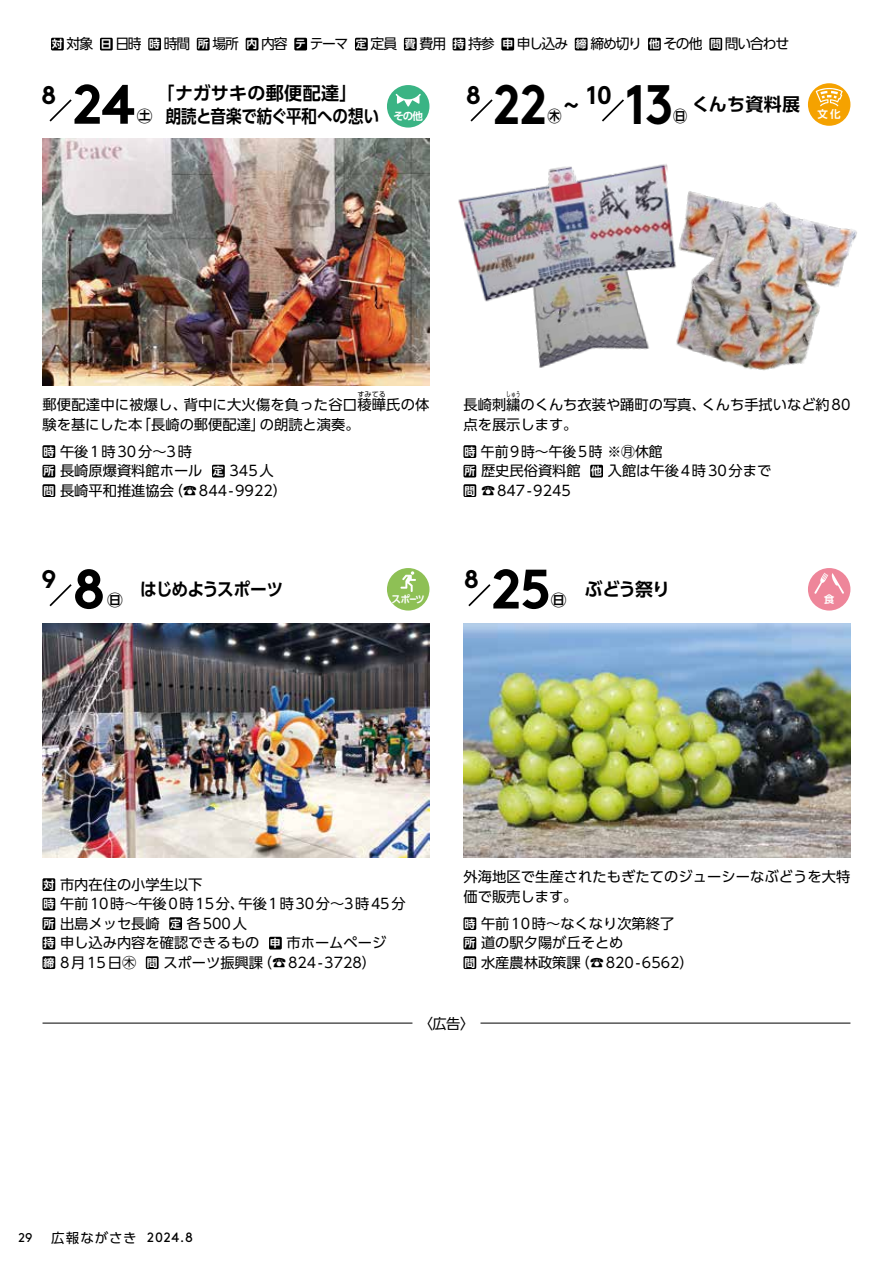
<style>
.page{position:relative;width:893px;height:1263px;background:#fff}
.page>*{position:absolute;margin:0;border:0;box-sizing:border-box;transform-origin:0 0}
.t1{font:700 55.5px "Brown Std";color:#000}
.t2{font:700 55.5px "Brown Std";color:#000;scale:.9 1}
.t3{font:700 25.5px "Brown Std";color:#000}
.t4{font:700 18px/23.4px "UD Shin Go Pro De";letter-spacing:-.005em;color:#000}
.t5{font:700 18px "UD Shin Go Pro De";letter-spacing:-.05em;color:#000;scale:.93 1}
.t6{font:700 15.75px "UD Shin Go Pro De";color:#000}
.t7{font:700 15.75px "UD Shin Go Pro De";color:#000;scale:.9 1}
.t8{font:14.25px/19.5px "UD Shin Go Pro";color:#000}
.t9{font:14.25px "UD Shin Go Pro";letter-spacing:-.08em;color:#000}
.t10{font:13.5px "UD Shin Go Pro";letter-spacing:.075em;color:#000}
.t11{font:12.75px "Brown Std";color:#000}
.t12{font:700 10.5px "UD Shin Go Pro De";color:#fff}
.t13{font:700 10.2px "UD Shin Go Pro De";color:#fff;scale:.95 1}
.t14{font:700 10.2px "UD Shin Go Pro De";color:#fff}
.t15{font:7.2px "UD Shin Go Pro";color:#000}
.t16{font:7.2px "UD Shin Go Pro";color:#000;scale:.67 1}
.s1{font-family:"UD Shin Go Pro De";font-weight:700;font-size:10.8px;color:#fff}
.s2{font-weight:400;font-size:30px}
.s3{font-size:55.5px}
.s4{font-family:"Brown Std"}
</style>
<div class="page">
<hr style="left:480px;top:1023px;width:370px;height:1px;background:#000">
<hr style="left:43px;top:1023px;width:369px;height:1px;background:#000">
<div style="left:51px;top:38px;width:13px;height:12px;background:#000;border-radius:2px"></div>
<div style="left:100px;top:38px;width:13px;height:12px;background:#000;border-radius:2px"></div>
<div style="left:148px;top:38px;width:13px;height:12px;background:#000;border-radius:2px"></div>
<div style="left:197px;top:38px;width:13px;height:12px;background:#000;border-radius:2px"></div>
<div style="left:246px;top:38px;width:12px;height:12px;background:#000;border-radius:2px"></div>
<div style="left:294px;top:38px;width:13px;height:12px;background:#000;border-radius:2px"></div>
<div style="left:355px;top:38px;width:13px;height:12px;background:#000;border-radius:2px"></div>
<div style="left:404px;top:38px;width:13px;height:12px;background:#000;border-radius:2px"></div>
<div style="left:453px;top:38px;width:12px;height:12px;background:#000;border-radius:2px"></div>
<div style="left:501px;top:38px;width:13px;height:12px;background:#000;border-radius:2px"></div>
<div style="left:575px;top:38px;width:12px;height:12px;background:#000;border-radius:2px"></div>
<div style="left:648px;top:38px;width:13px;height:12px;background:#000;border-radius:2px"></div>
<div style="left:709px;top:38px;width:13px;height:12px;background:#000;border-radius:2px"></div>
<svg style="left:468px;top:584px;width:23px;height:23px"></svg>
<img style="left:463px;top:623px;width:387px;height:234px">
<div style="left:463px;top:917px;width:13px;height:13px;background:#000;border-radius:2px"></div>
<div style="left:463px;top:937px;width:13px;height:12px;background:#000;border-radius:2px"></div>
<div style="left:463px;top:956px;width:13px;height:13px;background:#000;border-radius:2px"></div>
<div style="left:387px;top:85px;width:42px;height:43px;background:#3ab484;border-radius:50%"></div>
<svg style="left:396px;top:94px;width:25px;height:13px"></svg>
<svg style="left:49px;top:99px;width:23px;height:23px"></svg>
<img style="left:43px;top:139px;width:386px;height:246px">
<div style="left:43px;top:445px;width:12px;height:13px;background:#000;border-radius:2px"></div>
<div style="left:43px;top:465px;width:12px;height:12px;background:#000;border-radius:2px"></div>
<div style="left:212px;top:465px;width:13px;height:12px;background:#000;border-radius:2px"></div>
<div style="left:43px;top:484px;width:12px;height:13px;background:#000;border-radius:2px"></div>
<svg style="left:49px;top:584px;width:23px;height:23px"></svg>
<img style="left:43px;top:623px;width:386px;height:234px">
<div style="left:43px;top:878px;width:12px;height:13px;background:#000;border-radius:2px"></div>
<div style="left:43px;top:898px;width:12px;height:12px;background:#000;border-radius:2px"></div>
<div style="left:43px;top:917px;width:12px;height:13px;background:#000;border-radius:2px"></div>
<div style="left:169px;top:917px;width:13px;height:13px;background:#000;border-radius:2px"></div>
<div style="left:43px;top:937px;width:12px;height:12px;background:#000;border-radius:2px"></div>
<div style="left:269px;top:937px;width:13px;height:12px;background:#000;border-radius:2px"></div>
<div style="left:43px;top:956px;width:12px;height:13px;background:#000;border-radius:2px"></div>
<div style="left:146px;top:956px;width:13px;height:13px;background:#000;border-radius:2px"></div>
<div style="left:463px;top:445px;width:13px;height:13px;background:#000;border-radius:2px"></div>
<div style="left:463px;top:465px;width:13px;height:12px;background:#000;border-radius:2px"></div>
<div style="left:590px;top:465px;width:13px;height:12px;background:#000;border-radius:2px"></div>
<div style="left:463px;top:484px;width:13px;height:13px;background:#000;border-radius:2px"></div>
<svg style="left:470px;top:99px;width:23px;height:23px"></svg>
<svg style="left:602px;top:99px;width:22px;height:23px"></svg>
<div style="left:808px;top:83px;width:42px;height:43px;background:#f5a200;border-radius:50%"></div>
<svg style="left:816px;top:88px;width:27px;height:18px"></svg>
<div style="left:387px;top:568px;width:42px;height:42px;background:#8ec055;border-radius:50%"></div>
<svg style="left:400px;top:571px;width:16px;height:21px"></svg>
<img style="left:698px;top:193px;width:159px;height:178px">
<img style="left:458px;top:164px;width:240px;height:204px">
<div style="left:808px;top:568px;width:42px;height:42px;background:#ee869a;border-radius:50%"></div>
<svg style="left:814px;top:572px;width:30px;height:22px"></svg>
<p class="t9" style="left:52px;top:32px;width:739px"><span class="s1">対</span> 対象 <span class="s1">日</span> 日時 <span class="s1">時</span> 時間 <span class="s1">所</span> 場所 <span class="s1">内</span> 内容 <span class="s1">テ</span>テーマ <span class="s1">定</span> 定員 <span class="s1">費</span> 費用 <span class="s1">持</span>持参 <span class="s1">申</span> 申し込み <span class="s1">締</span> 締め切り <span class="s1">他</span>その他 <span class="s1">問</span> 問い合わせ</p>
<h1 class="t1" style="left:41px;top:70px;width:96px"><sup>8</sup> 24</h1>
<p class="t6" style="left:137px;top:103px;width:17px">㊏</p>
<p class="t4" style="left:166px;top:81px;width:215px;text-indent:-9px">「ナガサキの郵便配達」<br>朗読と音楽で紡ぐ平和への想い</p>
<p class="t12" style="left:393px;top:107px;width:31px">その他</p>
<h1 class="t2" style="left:466px;top:70px;width:91px"><sup>8</sup> 22</h1>
<p class="t4" style="left:692px;top:92px;width:110px">くんち資料展</p>
<h2 class="t3" style="left:547px;top:79px;width:128px"><sub>㊍</sub><span class="s2">~</span> 10 <span class="s3">13</span></h2>
<p class="t7" style="left:673px;top:103px;width:17px">㊐</p>
<p class="t12" style="left:818px;top:105px;width:25px">文化</p>
<p class="t15" style="left:357px;top:388px;width:30px">すみてる</p>
<p class="t8" style="left:43px;top:395px;width:388px">郵便配達中に被爆し、背中に大火傷を負った谷口稜曄氏の体</p>
<p class="t8" style="left:43px;top:414px;width:319px">験を基にした本「長崎の郵便配達」の朗読と演奏。</p>
<p class="t8" style="left:43px;top:441px;width:245px"><span class="s1">時</span> 午後1時30分〜3時<br><span class="s1">所</span> 長崎原爆資料館ホール <span class="s1">定</span> 345人<span class="s1">問</span> 長崎平和推進協会（☎844-9922）</p>
<p class="t16" style="left:506px;top:388px;width:23px">しゅう</p>
<p class="t8" style="left:463px;top:410px;width:201px;line-height:27px">点を展示します。<br><span class="s1">時</span> 午前9時～午後5時 ※㊊休館</p>
<p class="t8" style="left:464px;top:461px;width:308px"><span class="s1">所</span> 歴史民俗資料館 <span class="s1">他</span>入館は午後4時30分まで<span class="s1">問</span> ☎847-9245</p>
<p class="t8" style="left:463px;top:395px;width:388px">長崎刺繍のくんち衣装や踊町の写真、くんち手拭いなど約80</p>
<h2 class="t3" style="left:41px;top:564px;width:66px">9 <span class="s3">8</span></h2>
<p class="t6" style="left:107px;top:588px;width:17px">㊐</p>
<p class="t5" style="left:140px;top:574px;width:155px">はじめようスポーツ</p>
<h1 class="t1" style="left:464px;top:555px;width:89px"><sup>8</sup> 25</h1>
<p class="t4" style="left:585px;top:577px;width:87px">ぶどう祭り</p>
<p class="t6" style="left:551px;top:588px;width:17px">㊐</p>
<p class="t13" style="left:392px;top:590px;width:37px">スポーツ</p>
<p class="t14" style="left:824px;top:590px;width:12px">食</p>
<p class="t8" style="left:43px;top:874px;width:364px"><span class="s1">対</span> 市内在住の小学生以下<br><span class="s1">時</span> 午前10時〜午後0時15分、午後1時30分〜3時45分<span class="s1">所</span> 出島メッセ長崎 <span class="s1">定</span> 各500人<br><span class="s1">持</span> 申し込み内容を確認できるもの <span class="s1">申</span> 市ホームページ<br><span class="s1">締</span> 8月15日㊍ <span class="s1">問</span> スポーツ振興課（☎824-3728）</p>
<p class="t8" style="left:463px;top:867px;width:388px">外海地区で生産されたもぎたてのジューシーなぶどうを大特価で販売します。</p>
<p class="t8" style="left:464px;top:913px;width:231px"><span class="s1">時</span> 午前10時〜なくなり次第終了<br><span class="s1">所</span> 道の駅夕陽が丘そとめ<br><span class="s1">問</span> 水産農林政策課（☎820-6562）</p>
<p class="t8" style="left:419px;top:1013px;width:57px">〈広告〉</p>
<p class="t11" style="left:18px;top:1230px;width:16px">29</p>
<p class="t10" style="left:51px;top:1226px;width:143px">広報ながさき <span class="s4">2024.8</span></p>
</div>
